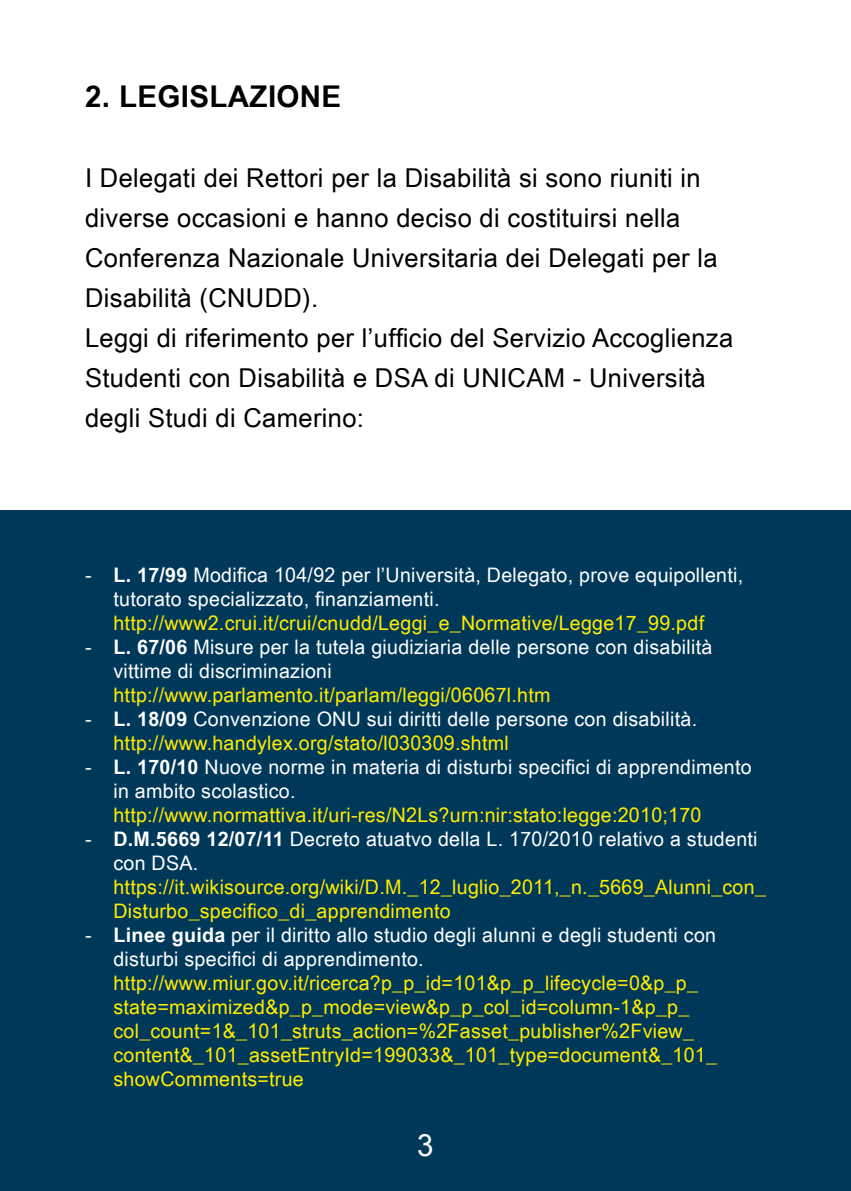
<style>
.page{position:relative;width:851px;height:1191px;background:#fff}
.page>*{position:absolute;margin:0;border:0;box-sizing:border-box;transform-origin:0 0}
.t1{font:700 30px "Arial Narrow";letter-spacing:.01em;color:#000;scale:1.2 1}
.t2{font:30px "Arial Narrow";color:#fff;scale:1.2 1}
.t3{font:26px/40px "Arial Narrow";letter-spacing:.01em;color:#000;scale:1.2 1}
.t4{font:20px/24px "Arial Narrow";letter-spacing:.01em;color:#fff;scale:1.2 1}
.t5{font:20px/24px "Arial Narrow";letter-spacing:.01em;color:#ffed00;scale:1.2 1}
.s1{font-weight:700}
.s2{color:#ffed00}
</style>
<div class="page">
<div style="left:0;top:510px;width:850px;height:681px;background:#003859"></div>
<h1 class="t1" style="left:85px;top:74px;width:215px">2. LEGISLAZIONE</h1>
<p class="t3" style="left:85px;top:157px;width:541px">I Delegati dei Rettori per la Disabilità si sono riuniti in diverse occasioni e hanno deciso di costituirsi nella Conferenza Nazionale Universitaria dei Delegati per la Disabilità (CNUDD).<br>Leggi di riferimento per l’ufficio del Servizio Accoglienza Studenti con Disabilità e DSA di UNICAM - Università degli Studi di Camerino:</p>
<p class="t4" style="left:113px;top:562px;width:526px;text-indent:-28px">- <span class="s1">L. 17/99</span> Modifica 104/92 per l’Università, Delegato, prove equipollenti, tutorato specializzato, finanziamenti.</p>
<p class="t5" style="left:113px;top:610px;width:493px">http://www2.crui.it/crui/cnudd/Leggi_e_Normative/Legge17_99.pdf</p>
<p class="t4" style="left:113px;top:634px;width:500px;text-indent:-28px">- <span class="s1">L. 67/06</span> Misure per la tutela giudiziaria delle persone con disabilità vittime di discriminazioni</p>
<p class="t5" style="left:113px;top:682px;width:366px">http://www.parlamento.it/parlam/leggi/06067l.htm</p>
<p class="t4" style="left:113px;top:706px;width:488px;text-indent:-28px">- <span class="s1">L. 18/09</span> Convenzione ONU sui diritti delle persone con disabilità. <span class="s2">http://www.handylex.org/stato/l030309.shtml</span></p>
<p class="t4" style="left:113px;top:754px;width:533px;text-indent:-28px">- <span class="s1">L. 170/10</span> Nuove norme in materia di disturbi specifici di apprendimento in ambito scolastico.</p>
<p class="t5" style="left:113px;top:802px;width:491px">http://www.normattiva.it/uri-res/N2Ls?urn:nir:stato:legge:2010;170</p>
<p class="t4" style="left:113px;top:826px;width:538px;text-indent:-28px">- <span class="s1">D.M.5669 12/07/11</span> Decreto atuatvo della L. 170/2010 relativo a studenti con DSA.</p>
<p class="t5" style="left:113px;top:874px;width:545px">https://it.wikisource.org/wiki/D.M._12_luglio_2011,_n._5669_Alunni_con_<br>Disturbo_specifico_di_apprendimento</p>
<p class="t4" style="left:113px;top:922px;width:503px;text-indent:-28px">- <span class="s1">Linee guida</span> per il diritto allo studio degli alunni e degli studenti con disturbi specifici di apprendimento.</p>
<p class="t5" style="left:113px;top:970px;width:504px">http://www.miur.gov.it/ricerca?p_p_id=101&amp;p_p_lifecycle=0&amp;p_p_ state=maximized&amp;p_p_mode=view&amp;p_p_col_id=column-1&amp;p_p_ col_count=1&amp;_101_struts_action=%2Fasset_publisher%2Fview_ content&amp;_101_assetEntryId=199033&amp;_101_type=document&amp;_101_ showComments=true</p>
<h1 class="t2" style="left:417px;top:1123px;width:15px">3</h1>
</div>
